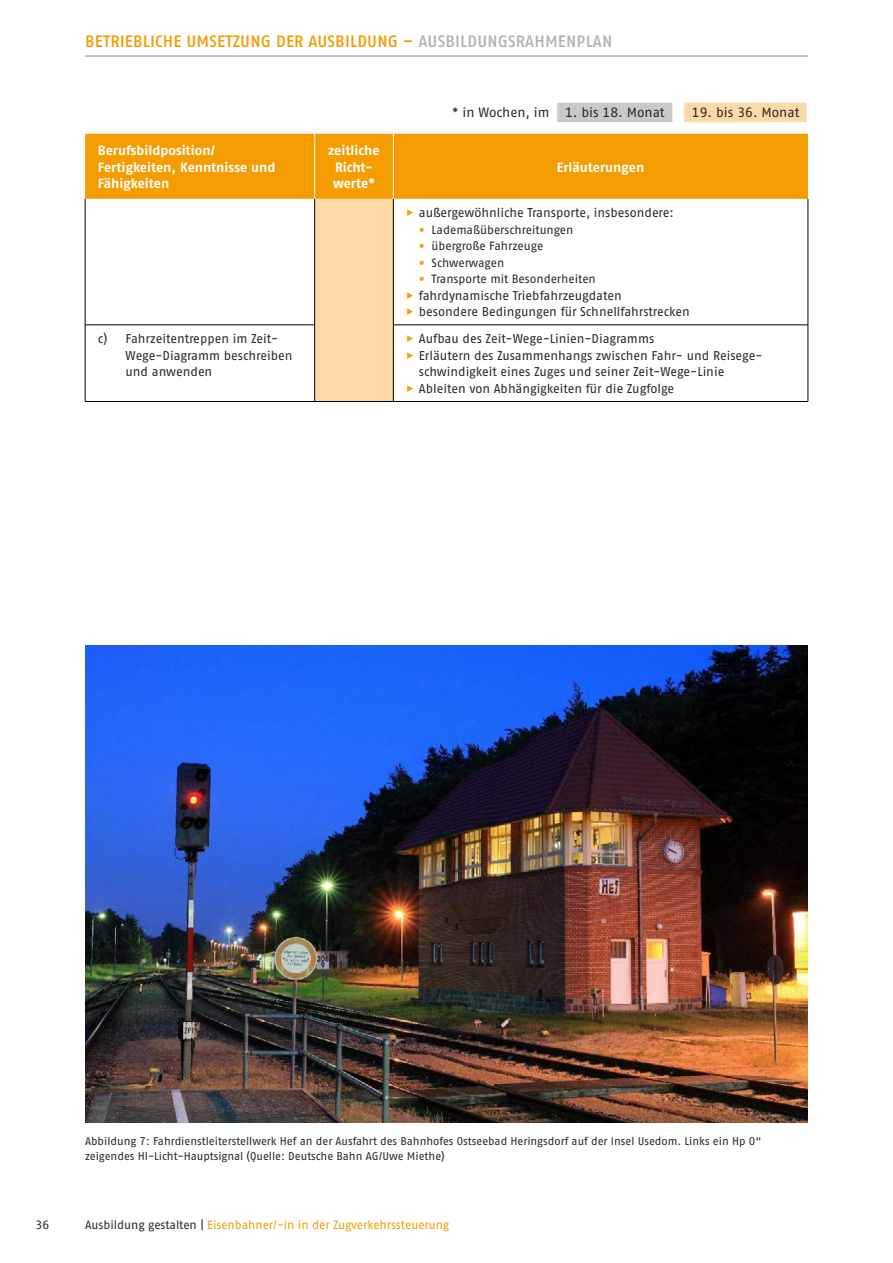
<style>
.page{position:relative;width:893px;height:1263px;background:#fff}
.page>*{position:absolute;margin:0;border:0;box-sizing:border-box;transform-origin:0 0}
.t1{font:500 16.5px "Fago Pro";letter-spacing:.01em;color:#f59c00}
.t2{font:700 13.5px/16.5px "Fago Pro";letter-spacing:-.005em;color:#fff}
.t3{font:13.5px "Fago Pro";color:#282827}
.t4{font:12.75px/16.5px "Fago Pro";letter-spacing:-.005em;color:#282827}
.t5{font:12px "Fago Pro";letter-spacing:-.005em;color:#282827}
.t6{font:12px "Fago Pro";letter-spacing:-.005em;color:#f59c00}
.t7{font:11.25px/15px "Fago Pro";color:#282827}
.s1{color:#b3b2b2}
.s2{font-size:12px;color:#f6a10e}
.s3{font-family:"Frutiger LT Std";font-weight:300;color:#f6a10e}
.s4{color:#282827}
</style>
<div class="page">
<hr style="left:85px;top:56px;width:723px;height:1px;background:#878787">
<div style="left:85px;top:134px;width:723px;height:65px;background:#f59c00"></div>
<div style="left:315px;top:199px;width:78px;height:202px;background:#fdd9a7"></div>
<hr style="left:85px;top:199px;width:1px;height:126px;background:#000">
<hr style="left:314px;top:199px;width:1px;height:126px;background:#000">
<hr style="left:393px;top:199px;width:1px;height:126px;background:#000">
<hr style="left:808px;top:199px;width:1px;height:126px;background:#000">
<hr style="left:85px;top:325px;width:1px;height:76px;background:#000">
<hr style="left:314px;top:325px;width:1px;height:76px;background:#000">
<hr style="left:393px;top:325px;width:1px;height:76px;background:#000">
<hr style="left:808px;top:325px;width:1px;height:76px;background:#000">
<hr style="left:85px;top:325px;width:230px;height:1px;background:#000">
<hr style="left:393px;top:325px;width:415px;height:1px;background:#000">
<hr style="left:85px;top:401px;width:230px;height:1px;background:#000">
<hr style="left:315px;top:401px;width:78px;height:1px;background:#000">
<hr style="left:393px;top:401px;width:415px;height:1px;background:#000">
<hr style="left:314px;top:134px;width:1px;height:65px;background:#fff">
<hr style="left:393px;top:134px;width:1px;height:65px;background:#fff">
<div style="left:557px;top:103px;width:115px;height:19px;background:#c9c9c8"></div>
<div style="left:684px;top:103px;width:123px;height:19px;background:#fdd9a7"></div>
<img style="left:85px;top:645px;width:723px;height:478px">
<p class="t1" style="left:85px;top:31px;width:529px">BETRIEBLICHE UMSETZUNG DER AUSBILDUNG – <span class="s1">AUSBILDUNGSRAHMENPLAN</span></p>
<p class="t2" style="left:98px;top:142px;width:179px">Berufsbildposition/<br>Fertigkeiten, Kenntnisse und<br>Fähigkeiten</p>
<p class="t2" style="left:328px;top:142px;width:53px;text-align:center">zeitliche<br>Richt&shy;werte*</p>
<p class="t3" style="left:452px;top:104px;width:214px">* in Wochen, im 1. bis 18. Monat</p>
<p class="t3" style="left:692px;top:104px;width:109px">19. bis 36. Monat</p>
<p class="t2" style="left:557px;top:159px;width:89px">Erläuterungen</p>
<p class="t4" style="left:406px;top:205px;width:269px"><span class="s2">▶</span> außergewöhnliche Transporte, insbesondere:</p>
<p class="t5" style="left:419px;top:222px;width:156px"><span class="s3">•</span> Lademaßüberschreitungen</p>
<p class="t5" style="left:419px;top:239px;width:126px"><span class="s3">•</span> übergroße Fahrzeuge</p>
<p class="t5" style="left:419px;top:255px;width:87px"><span class="s3">•</span> Schwerwagen</p>
<p class="t5" style="left:419px;top:272px;width:178px"><span class="s3">•</span> Transporte mit Besonderheiten</p>
<p class="t4" style="left:406px;top:287px;width:217px"><span class="s2">▶</span> fahrdynamische Triebfahrzeugdaten</p>
<p class="t4" style="left:406px;top:304px;width:285px"><span class="s2">▶</span> besondere Bedingungen für Schnellfahrstrecken</p>
<p class="t4" style="left:126px;top:331px;width:168px;text-indent:-28px">c) Fahrzeitentreppen im Zeit-<br>Wege-Diagramm beschreiben und anwenden</p>
<p class="t4" style="left:406px;top:331px;width:250px"><span class="s2">▶</span> Aufbau des Zeit-Wege-Linien-Diagramms</p>
<p class="t4" style="left:419px;top:347px;width:345px;text-indent:-13px"><span class="s2">▶</span> Erläutern des Zusammenhangs zwischen Fahr- und Reisege&shy;schwindigkeit eines Zuges und seiner Zeit-Wege-Linie</p>
<p class="t4" style="left:406px;top:380px;width:270px"><span class="s2">▶</span> Ableiten von Abhängigkeiten für die Zugfolge</p>
<p class="t7" style="left:85px;top:1133px;width:678px">Abbildung 7: Fahrdienstleiterstellwerk Hef an der Ausfahrt des Bahnhofes Ostseebad Heringsdorf auf der Insel Usedom. Links ein Hp 0“ zeigendes Hl-Licht-Hauptsignal (Quelle: Deutsche Bahn AG/Uwe Miethe)</p>
<p class="t5" style="left:36px;top:1218px;width:15px">36</p>
<p class="t6" style="left:85px;top:1218px;width:366px"><span class="s4">Ausbildung gestalten |</span> Eisenbahner/-in in der Zugverkehrssteuerung</p>
</div>
